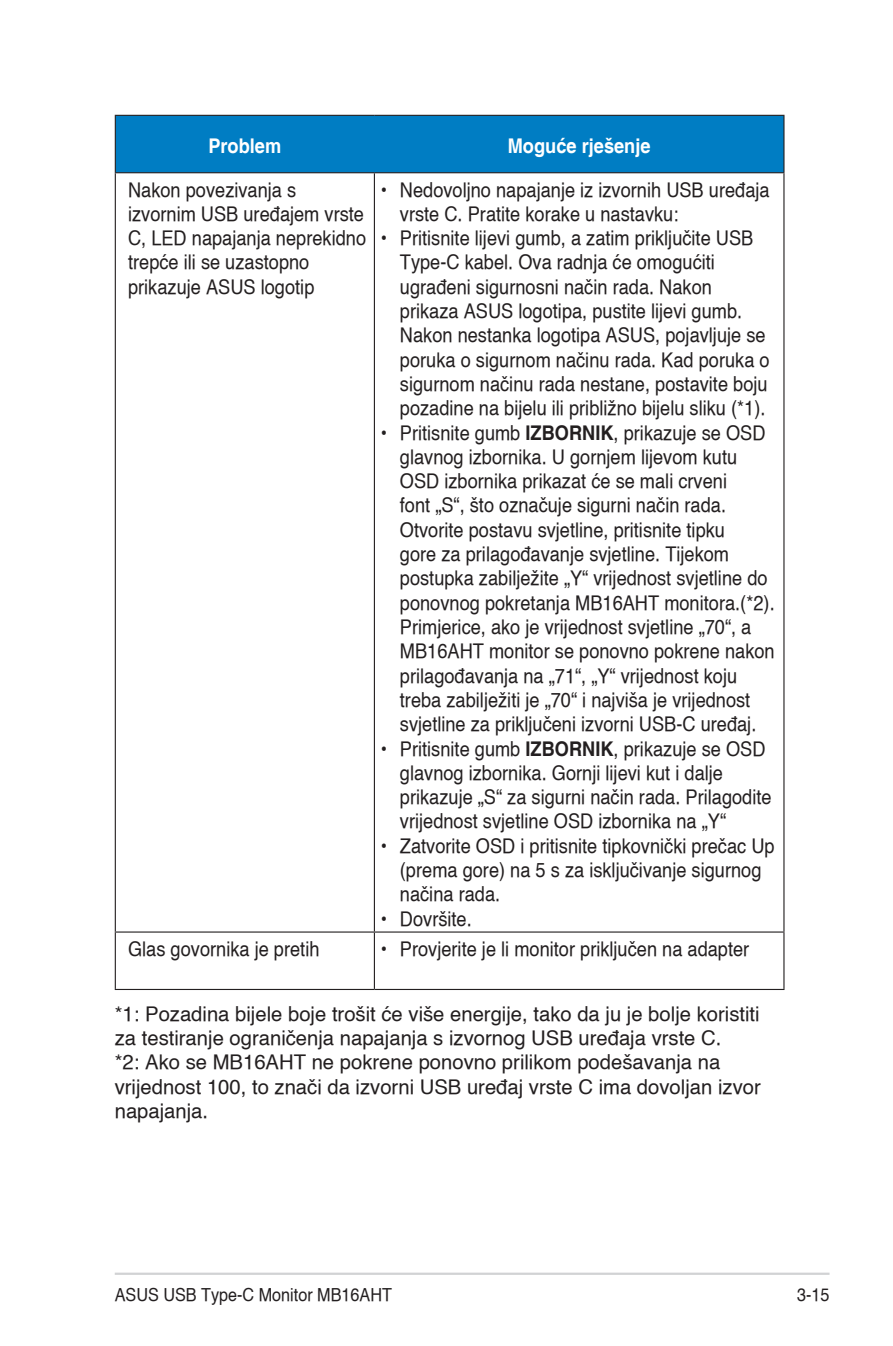
<style>
.page{position:relative;width:893px;height:1346px;background:#fff}
.page>*{position:absolute;margin:0;border:0;box-sizing:border-box;transform-origin:0 0}
.Table_Text_-new{font:20.25px/24.3px "Helvetica";color:#231f20;scale:.9 1}
.Table_Text_-new-2{font:20.25px/24.3px "Helvetica";color:#231f20}
.Table_Text_-new-3{font:700 20.25px "Helvetica";color:#fff;scale:.9 1}
.t1{font:18px "Helvetica";color:#231f20;scale:.9 1}
.s1{font-weight:700}
</style>
<div class="page">
<hr style="left:115px;top:1272px;width:714px;height:3px;background:#d1d2d4">
<div style="left:116px;top:116px;width:667px;height:56px;background:#007dc3"></div>
<hr style="left:115px;top:116px;width:1px;height:56px;background:#231f20">
<hr style="left:783px;top:116px;width:1px;height:56px;background:#231f20">
<hr style="left:115px;top:115px;width:259px;height:1px;background:#231f20">
<hr style="left:374px;top:115px;width:410px;height:1px;background:#231f20">
<hr style="left:115px;top:173px;width:1px;height:758px;background:#231f20">
<hr style="left:115px;top:172px;width:259px;height:1px;background:#231f20">
<hr style="left:374px;top:173px;width:1px;height:758px;background:#231f20">
<hr style="left:783px;top:173px;width:1px;height:758px;background:#231f20">
<hr style="left:374px;top:172px;width:410px;height:1px;background:#231f20">
<hr style="left:115px;top:932px;width:1px;height:57px;background:#231f20">
<hr style="left:115px;top:931px;width:259px;height:1px;background:#231f20">
<hr style="left:115px;top:989px;width:259px;height:1px;background:#231f20">
<hr style="left:374px;top:932px;width:1px;height:57px;background:#231f20">
<hr style="left:783px;top:932px;width:1px;height:57px;background:#231f20">
<hr style="left:374px;top:931px;width:410px;height:1px;background:#231f20">
<hr style="left:374px;top:989px;width:410px;height:1px;background:#231f20">
<p class="Table_Text_-new-3" style="left:208px;top:133px;width:83px">Problem</p>
<p class="Table_Text_-new-3" style="left:508px;top:133px;width:160px">Moguće rješenje</p>
<p class="Table_Text_-new" style="left:128px;top:177px;width:266px">Nakon povezivanja s izvornim USB uređajem vrste<br>C, LED napajanja neprekidno trepće ili se uzastopno prikazuje ASUS logotip</p>
<p class="Table_Text_-new" style="left:400px;top:177px;width:412px;text-indent:-19px">• Nedovoljno napajanje iz izvornih USB uređaja vrste C. Pratite korake u nastavku:</p>
<p class="Table_Text_-new" style="left:400px;top:225px;width:412px;text-indent:-19px">• Pritisnite lijevi gumb, a zatim priključite USB Type-C kabel. Ova radnja će omogućiti ugrađeni sigurnosni način rada. Nakon prikaza ASUS logotipa, pustite lijevi gumb.<br>Nakon nestanka logotipa ASUS, pojavljuje se poruka o sigurnom načinu rada. Kad poruka o sigurnom načinu rada nestane, postavite boju pozadine na bijelu ili približno bijelu sliku (*1).</p>
<p class="Table_Text_-new" style="left:400px;top:420px;width:418px;text-indent:-19px">• Pritisnite gumb <span class="s1">IZBORNIK</span>, prikazuje se OSD glavnog izbornika. U gornjem lijevom kutu OSD izbornika prikazat će se mali crveni<br>font „S“, što označuje sigurni način rada.<br>Otvorite postavu svjetline, pritisnite tipku<br>gore za prilagođavanje svjetline. Tijekom postupka zabilježite „Y“ vrijednost svjetline do ponovnog pokretanja MB16AHT monitora.(*2).<br>Primjerice, ako je vrijednost svjetline „70“, a MB16AHT monitor se ponovno pokrene nakon prilagođavanja na „71“, „Y“ vrijednost koju treba zabilježiti je „70“ i najviša je vrijednost svjetline za priključeni izvorni USB-C uređaj.</p>
<p class="Table_Text_-new" style="left:400px;top:736px;width:415px;text-indent:-19px">• Pritisnite gumb <span class="s1">IZBORNIK</span>, prikazuje se OSD glavnog izbornika. Gornji lijevi kut i dalje prikazuje „S“ za sigurni način rada. Prilagodite vrijednost svjetline OSD izbornika na „Y“</p>
<p class="Table_Text_-new" style="left:400px;top:833px;width:418px;text-indent:-19px">• Zatvorite OSD i pritisnite tipkovnički prečac Up (prema gore) na 5 s za isključivanje sigurnog načina rada.</p>
<p class="Table_Text_-new" style="left:381px;top:906px;width:103px">• Dovršite.</p>
<p class="Table_Text_-new" style="left:128px;top:936px;width:214px">Glas govornika je pretih</p>
<p class="Table_Text_-new" style="left:381px;top:936px;width:411px">• Provjerite je li monitor priključen na adapter</p>
<p class="Table_Text_-new-2" style="left:115px;top:1001px;width:646px">*1: Pozadina bijele boje trošit će više energije, tako da ju je bolje koristiti za testiranje ograničenja napajanja s izvornog USB uređaja vrste C.</p>
<p class="Table_Text_-new-2" style="left:115px;top:1049px;width:647px">*2: Ako se MB16AHT ne pokrene ponovno prilikom podešavanja na vrijednost 100, to znači da izvorni USB uređaj vrste C ima dovoljan izvor napajanja.</p>
<p class="t1" style="left:115px;top:1283px;width:310px">ASUS USB Type-C Monitor MB16AHT</p>
<p class="t1" style="left:797px;top:1283px;width:38px">3-15</p>
</div>
